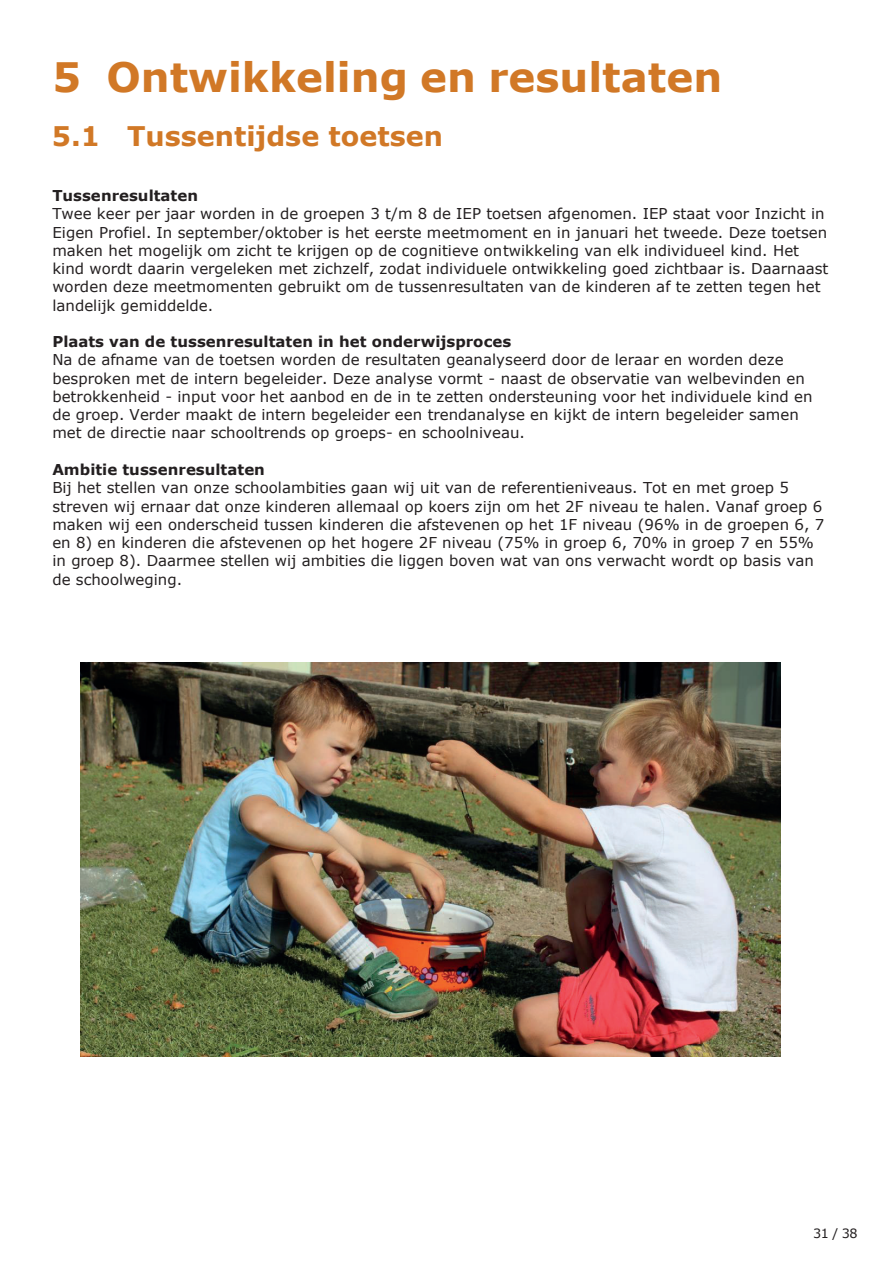
<style>
.page{position:relative;width:893px;height:1263px;background:#fff}
.page>*{position:absolute;margin:0;border:0;box-sizing:border-box;transform-origin:0 0}
.t1{font:700 40.5px "Verdana";color:#d17826}
.t2{font:700 27px "Verdana";color:#d17826}
.t3{font:15px/18.3px "Verdana";color:#231f20}
.t4{font:700 15px "Verdana";color:#231f20}
.t5{font:12.75px "Verdana";color:#231f20}
</style>
<div class="page">
<img style="left:80px;top:663px;width:700px;height:394px">
<h1 class="t1" style="left:52px;top:48px;width:671px">5 Ontwikkeling en resultaten</h1>
<h2 class="t2" style="left:52px;top:117px;width:393px">5.1 Tussentijdse toetsen</h2>
<p class="t4" style="left:52px;top:185px;width:147px">Tussenresultaten</p>
<p class="t3" style="left:52px;top:205px;width:777px">Twee keer per jaar worden in de groepen 3 t/m 8 de IEP toetsen afgenomen. IEP staat voor Inzicht in Eigen Profiel. In september/oktober is het eerste meetmoment en in januari het tweede. Deze toetsen maken het mogelĳk om zicht te krĳgen op de cognitieve ontwikkeling van elk individueel kind. Het kind wordt daarin vergeleken met zichzelf, zodat individuele ontwikkeling goed zichtbaar is. Daarnaast worden deze meetmomenten gebruikt om de tussenresultaten van de kinderen af te zetten tegen het landelĳk gemiddelde.</p>
<p class="t4" style="left:52px;top:331px;width:460px">Plaats van de tussenresultaten in het onderwijsproces</p>
<p class="t3" style="left:52px;top:351px;width:762px">Na de afname van de toetsen worden de resultaten geanalyseerd door de leraar en worden deze besproken met de intern begeleider. Deze analyse vormt - naast de observatie van welbevinden en betrokkenheid - input voor het aanbod en de in te zetten ondersteuning voor het individuele kind en de groep. Verder maakt de intern begeleider een trendanalyse en kĳkt de intern begeleider samen met de directie naar schooltrends op groeps- en schoolniveau.</p>
<p class="t4" style="left:52px;top:459px;width:214px">Ambitie tussenresultaten</p>
<p class="t3" style="left:52px;top:478px;width:773px">Bĳ het stellen van onze schoolambities gaan wĳ uit van de referentieniveaus. Tot en met groep 5 streven wĳ ernaar dat onze kinderen allemaal op koers zĳn om het 2F niveau te halen. Vanaf groep 6 maken wĳ een onderscheid tussen kinderen die afstevenen op het 1F niveau (96% in de groepen 6, 7 en 8) en kinderen die afstevenen op het hogere 2F niveau (75% in groep 6, 70% in groep 7 en 55% in groep 8). Daarmee stellen wĳ ambities die liggen boven wat van ons verwacht wordt op basis van de schoolweging.</p>
<p class="t5" style="left:813px;top:1224px;width:46px">31 / 38</p>
</div>
